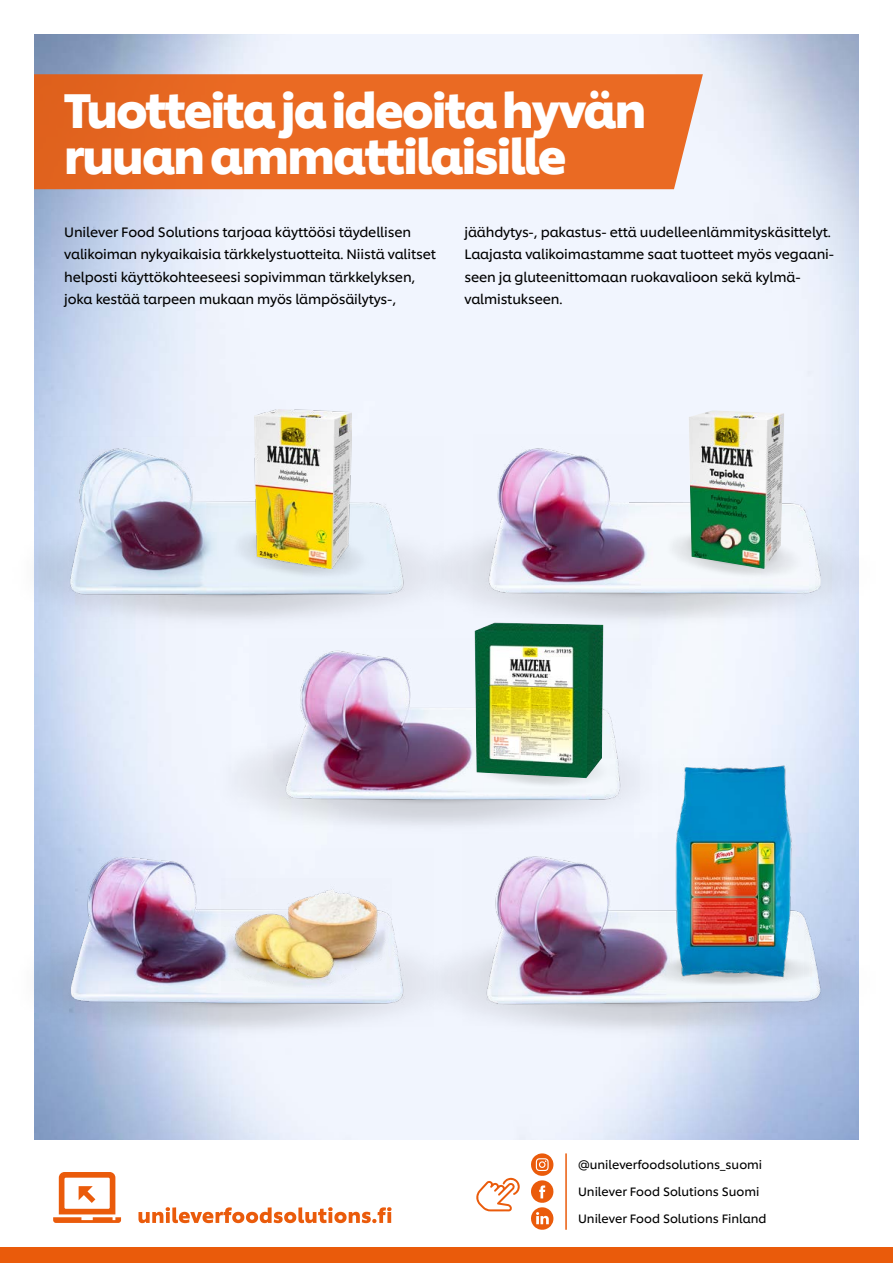
<style>
.page{position:relative;width:893px;height:1263px;background:#fff}
.page>*{position:absolute;margin:0;border:0;box-sizing:border-box;transform-origin:0 0}
.t1{font:700 48px/45.8px "Unilever Shilling";letter-spacing:-.05em;color:#fff}
.t2{font:13.5px/22.5px "Unilever Shilling";letter-spacing:-.01em;color:#000}
.t3{font:12px "Unilever Shilling";color:#000}
</style>
<div class="page">
<div style="left:0;top:1248px;width:893px;height:15px;background:#ea5b0b"></div>
<div style="left:201px;top:697px;width:485px;height:156px;background:#f1f5fe"></div>
<img style="left:473px;top:435px;width:369px;height:182px">
<img style="left:39px;top:436px;width:404px;height:192px">
<img style="left:657px;top:512px;width:159px;height:84px">
<img style="left:223px;top:508px;width:160px;height:89px">
<img style="left:688px;top:410px;width:96px;height:159px">
<img style="left:255px;top:409px;width:96px;height:160px">
<img style="left:267px;top:638px;width:384px;height:186px">
<img style="left:466px;top:733px;width:155px;height:67px">
<img style="left:475px;top:622px;width:128px;height:156px">
<img style="left:50px;top:849px;width:384px;height:177px">
<img style="left:463px;top:833px;width:379px;height:192px">
<img style="left:641px;top:944px;width:190px;height:50px">
<img style="left:658px;top:758px;width:150px;height:227px">
<img style="left:222px;top:878px;width:169px;height:113px">
<svg style="left:34px;top:74px;width:669px;height:115px;background:#e86b27"></svg>
<svg style="left:53px;top:1172px;width:68px;height:51px"></svg>
<svg style="left:138px;top:1207px;width:253px;height:16px"></svg>
<hr style="left:565px;top:1153px;width:2px;height:77px;background:#ea5b0b">
<svg style="left:531px;top:1153px;width:23px;height:77px"></svg>
<svg style="left:476px;top:1178px;width:44px;height:33px"></svg>
<h1 class="t1" style="left:64px;top:83px;width:584px">Tuotteita ja ideoita hyvän ruuan ammattilaisille</h1>
<p class="t2" style="left:64px;top:220px;width:373px">Unilever Food Solutions tarjoaa käyttöösi täydellisen valikoiman nykyaikaisia tärkkelystuotteita. Niistä valitset helposti käyttökohteeseesi sopivimman tärkkelyksen, joka kestää tarpeen mukaan myös lämpösäilytys-,</p>
<p class="t2" style="left:464px;top:220px;width:371px">jäähdytys-, pakastus- että uudelleenlämmityskäsittelyt.<br>Laajasta valikoimastamme saat tuotteet myös vegaani&shy;seen ja gluteenittomaan ruokavalioon sekä kylmä&shy;valmistukseen.</p>
<p class="t3" style="left:578px;top:1156px;width:186px">@unileverfoodsolutions_suomi</p>
<p class="t3" style="left:578px;top:1183px;width:183px">Unilever Food Solutions Suomi</p>
<p class="t3" style="left:578px;top:1210px;width:190px">Unilever Food Solutions Finland</p>
</div>
